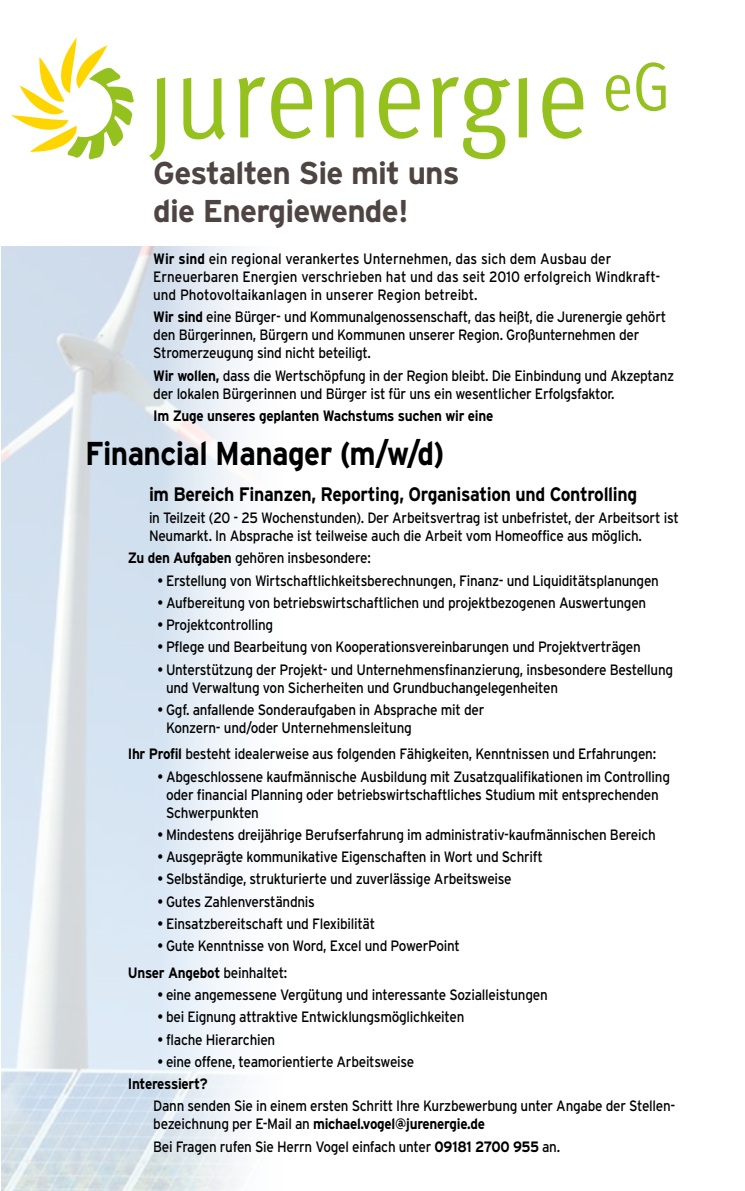
<style>
.page{position:relative;width:745px;height:1191px;background:#fff}
.page>*{position:absolute;margin:0;border:0;box-sizing:border-box;transform-origin:0 0}
.t1{font:700 33px "Interstate";letter-spacing:-.02em;color:#000;scale:.9 1}
.t2{font:700 31.5px/37.8px "Interstate";letter-spacing:-.025em;color:#4e4543}
.t3{font:700 19.5px "Interstate";letter-spacing:-.02em;color:#000;scale:.9 1}
.t4{font:15px/18px "Interstate";letter-spacing:-.02em;color:#000;scale:.9 1}
.t5{font:15px/18px "Interstate";color:#000;scale:.9 1}
.t6{font:700 15px "Interstate";letter-spacing:-.02em;color:#000;scale:.9 1}
.s1{font-weight:700}
</style>
<div class="page">
<img style="left:1px;top:247px;width:243px;height:944px">
<svg style="left:149px;top:77px;width:16px;height:84px"></svg>
<svg style="left:183px;top:78px;width:42px;height:62px"></svg>
<svg style="left:238px;top:77px;width:27px;height:60px"></svg>
<svg style="left:271px;top:77px;width:41px;height:62px"></svg>
<svg style="left:324px;top:78px;width:39px;height:59px"></svg>
<svg style="left:378px;top:77px;width:41px;height:62px"></svg>
<svg style="left:432px;top:77px;width:78px;height:82px"></svg>
<svg style="left:518px;top:78px;width:8px;height:59px"></svg>
<svg style="left:542px;top:77px;width:41px;height:62px"></svg>
<svg style="left:605px;top:75px;width:24px;height:36px"></svg>
<svg style="left:636px;top:62px;width:29px;height:49px"></svg>
<svg style="left:11px;top:37px;width:123px;height:123px"></svg>
<h2 class="t2" style="left:153px;top:154px;width:308px">Gestalten Sie mit uns die Energiewende!</h2>
<p class="t5" style="left:153px;top:250px;width:564px"><span class="s1">Wir sind</span> ein regional verankertes Unternehmen, das sich dem Ausbau der<br>Erneuerbaren Energien verschrieben hat und das seit 2010 erfolgreich Windkraft&shy;und Photovoltaikanlagen in unserer Region betreibt.</p>
<p class="t4" style="left:153px;top:308px;width:571px"><span class="s1">Wir sind</span> eine Bürger- und Kommunalgenossenschaft, das heißt, die Jurenergie gehört den Bürgerinnen, Bürgern und Kommunen unserer Region. Großunternehmen der<br>Stromerzeugung sind nicht beteiligt.</p>
<p class="t4" style="left:153px;top:366px;width:580px"><span class="s1">Wir wollen,</span> dass die Wertschöpfung in der Region bleibt. Die Einbindung und Akzeptanz der lokalen Bürgerinnen und Bürger ist für uns ein wesentlicher Erfolgsfaktor.</p>
<p class="t6" style="left:153px;top:407px;width:379px">Im Zuge unseres geplanten Wachstums suchen wir eine</p>
<h1 class="t1" style="left:85px;top:435px;width:400px">Financial Manager (m/w/d)</h1>
<h3 class="t3" style="left:149px;top:483px;width:543px">im Bereich Finanzen, Reporting, Organisation und Controlling</h3>
<p class="t4" style="left:149px;top:509px;width:589px">in Teilzeit (20 - 25 Wochenstunden). Der Arbeitsvertrag ist unbefristet, der Arbeitsort ist<br>Neumarkt. In Absprache ist teilweise auch die Arbeit vom Homeoffice aus möglich.</p>
<p class="t4" style="left:128px;top:549px;width:271px"><span class="s1">Zu den Aufgaben</span> gehören insbesondere:</p>
<p class="t4" style="left:157px;top:571px;width:558px">• Erstellung von Wirtschaftlichkeitsberechnungen, Finanz- und Liquiditätsplanungen</p>
<p class="t4" style="left:157px;top:593px;width:544px">• Aufbereitung von betriebswirtschaftlichen und projektbezogenen Auswertungen</p>
<p class="t4" style="left:157px;top:616px;width:130px">• Projektcontrolling</p>
<p class="t4" style="left:157px;top:638px;width:538px">• Pflege und Bearbeitung von Kooperationsvereinbarungen und Projektverträgen</p>
<p class="t4" style="left:166px;top:660px;width:564px;text-indent:-9px">• Unterstützung der Projekt- und Unternehmensfinanzierung, insbesondere Bestellung und Verwaltung von Sicherheiten und Grundbuchangelegenheiten</p>
<p class="t4" style="left:166px;top:700px;width:355px;text-indent:-9px">• Ggf. anfallende Sonderaufgaben in Absprache mit der<br>Konzern- und/oder Unternehmensleitung</p>
<p class="t4" style="left:128px;top:745px;width:588px"><span class="s1">Ihr Profil</span> besteht idealerweise aus folgenden Fähigkeiten, Kenntnissen und Erfahrungen:</p>
<p class="t4" style="left:166px;top:767px;width:561px;text-indent:-9px">• Abgeschlossene kaufmännische Ausbildung mit Zusatzqualifikationen im Controlling oder financial Planning oder betriebswirtschaftliches Studium mit entsprechenden<br>Schwerpunkten</p>
<p class="t4" style="left:157px;top:825px;width:555px">• Mindestens dreijährige Berufserfahrung im administrativ-kaufmännischen Bereich</p>
<p class="t4" style="left:157px;top:848px;width:429px">• Ausgeprägte kommunikative Eigenschaften in Wort und Schrift</p>
<p class="t4" style="left:157px;top:870px;width:395px">• Selbständige, strukturierte und zuverlässige Arbeitsweise</p>
<p class="t4" style="left:157px;top:892px;width:176px">• Gutes Zahlenverständnis</p>
<p class="t4" style="left:157px;top:914px;width:243px">• Einsatzbereitschaft und Flexibilität</p>
<p class="t4" style="left:128px;top:932px;width:370px;line-height:26.5px;text-indent:30px">• Gute Kenntnisse von Word, Excel und PowerPoint<br><span class="s1">Unser Angebot</span> beinhaltet:</p>
<p class="t4" style="left:157px;top:985px;width:435px">• eine angemessene Vergütung und interessante Sozialleistungen</p>
<p class="t4" style="left:157px;top:1007px;width:342px">• bei Eignung attraktive Entwicklungsmöglichkeiten</p>
<p class="t4" style="left:157px;top:1030px;width:132px">• flache Hierarchien</p>
<p class="t4" style="left:157px;top:1052px;width:287px">• eine offene, teamorientierte Arbeitsweise</p>
<p class="t6" style="left:128px;top:1075px;width:90px">Interessiert?</p>
<p class="t4" style="left:153px;top:1096px;width:581px">Dann senden Sie in einem ersten Schritt Ihre Kurzbewerbung unter Angabe der Stellen&shy;bezeichnung per E-Mail an <span class="s1">michael.vogel@jurenergie.de</span></p>
<p class="t4" style="left:153px;top:1137px;width:453px">Bei Fragen rufen Sie Herrn Vogel einfach unter <span class="s1">09181 2700 955</span> an.</p>
</div>
